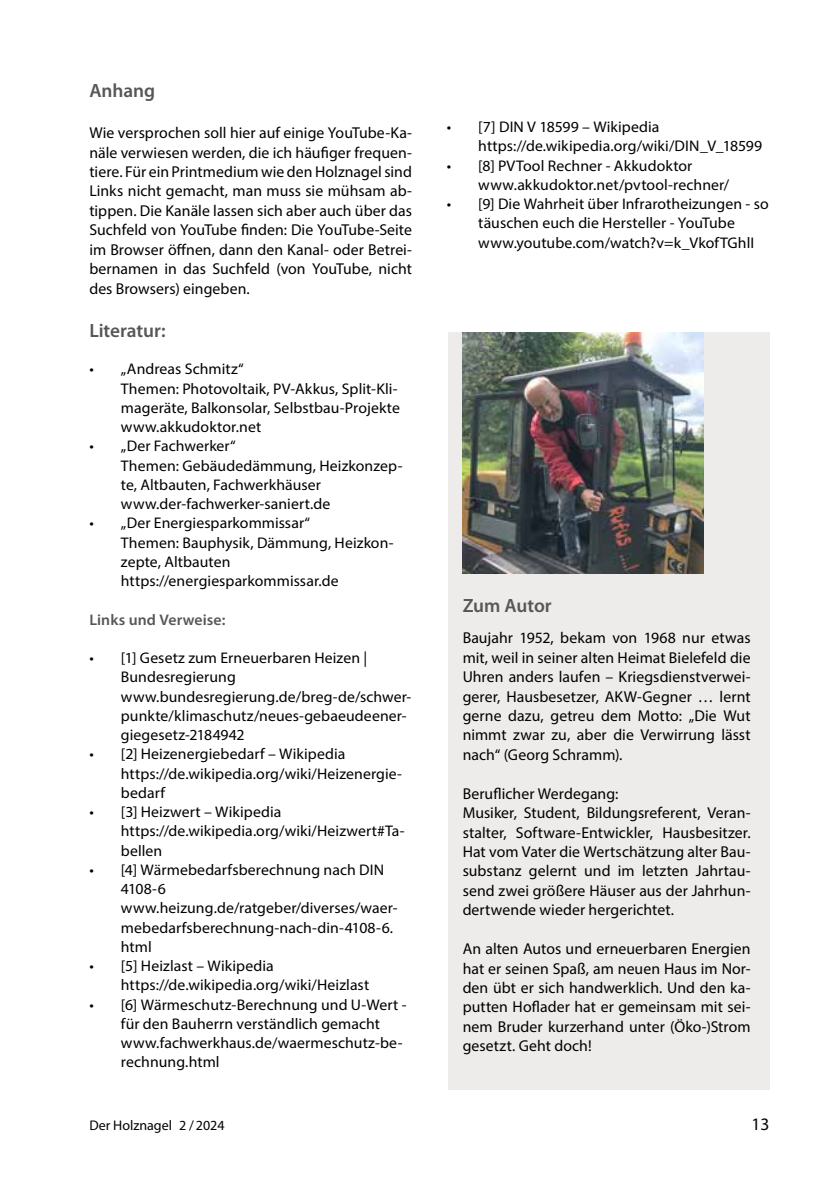
<style>
.page{position:relative;width:834px;height:1181px;background:#fff}
.page>*{position:absolute;margin:0;border:0;box-sizing:border-box;transform-origin:0 0}
.t1{font:600 19.25px "Myriad Pro";letter-spacing:-.005em;color:#575756}
.t2{font:17.5px "Myriad Pro";color:#000}
.t3{font:15.75px/19.4px "Myriad Pro";letter-spacing:.005em;color:#000;text-align:justify}
.t4{font:15.4px/19.2px "Myriad Pro";letter-spacing:.005em;color:#000}
.t5{font:600 15.4px "Myriad Pro";letter-spacing:.005em;color:#575756}
.t6{font:14px "Myriad Pro";color:#000}
</style>
<div class="page">
<div style="left:447px;top:332px;width:322px;height:758px;background:#edeceb"></div>
<img style="left:462px;top:332px;width:241px;height:242px">
<p class="t1" style="left:89px;top:78px;width:67px">Anhang</p>
<p class="t3" style="left:89px;top:123px;width:324px">Wie versprochen soll hier auf einige YouTube-Ka&shy;näle verwiesen werden, die ich häufiger frequen&shy;tiere. Für ein Printmedium wie den Holznagel sind Links nicht gemacht, man muss sie mühsam ab&shy;tippen. Die Kanäle lassen sich aber auch über das Suchfeld von YouTube finden: Die YouTube-Seite im Browser öffnen, dann den Kanal- oder Betrei&shy;bernamen in das Suchfeld (von YouTube, nicht des Browsers) eingeben.</p>
<p class="t1" style="left:89px;top:319px;width:78px">Literatur:</p>
<p class="t4" style="left:121px;top:359px;width:280px;text-indent:-31px">• „Andreas Schmitz“<br>Themen: Photovoltaik, PV-Akkus, Split-Kli&shy;mageräte, Balkonsolar, Selbstbau-Projekte www.akkudoktor.net</p>
<p class="t4" style="left:121px;top:436px;width:283px;text-indent:-32px">• „Der Fachwerker“<br>Themen: Gebäudedämmung, Heizkonzep&shy;te, Altbauten, Fachwerkhäuser www.der-fachwerker-saniert.de</p>
<p class="t4" style="left:121px;top:513px;width:274px;text-indent:-32px">• „Der Energiesparkommissar“<br>Themen: Bauphysik, Dämmung, Heizkon&shy;zepte, Altbauten https://energiesparkommissar.de</p>
<p class="t5" style="left:89px;top:609px;width:138px">Links und Verweise:</p>
<p class="t4" style="left:121px;top:648px;width:292px;text-indent:-32px">• [1] Gesetz zum Erneuerbaren Heizen | Bundesregierung www.bundesregierung.de/breg-de/schwer&shy;punkte/klimaschutz/neues-gebaeudeener&shy;giegesetz-2184942</p>
<p class="t4" style="left:121px;top:744px;width:283px;text-indent:-32px">• [2] Heizenergiebedarf – Wikipedia https://de.wikipedia.org/wiki/Heizenergie&shy;bedarf</p>
<p class="t4" style="left:121px;top:802px;width:285px;text-indent:-32px">• [3] Heizwert – Wikipedia https://de.wikipedia.org/wiki/Heizwert#Ta&shy;bellen</p>
<p class="t4" style="left:121px;top:860px;width:278px;text-indent:-32px">• [4] Wärmebedarfsberechnung nach DIN<br>4108-6 www.heizung.de/ratgeber/diverses/waer&shy;mebedarfsberechnung-nach-din-4108-6. html</p>
<p class="t4" style="left:121px;top:956px;width:250px;text-indent:-32px">• [5] Heizlast – Wikipedia https://de.wikipedia.org/wiki/Heizlast</p>
<p class="t4" style="left:121px;top:994px;width:287px;text-indent:-32px">• [6] Wärmeschutz-Berechnung und U-Wert - für den Bauherrn verständlich gemacht www.fachwerkhaus.de/waermeschutz-be&shy;rechnung.html</p>
<p class="t4" style="left:478px;top:117px;width:285px;text-indent:-32px">• [7] DIN V 18599 – Wikipedia https://de.wikipedia.org/wiki/DIN_V_18599</p>
<p class="t4" style="left:478px;top:156px;width:252px;text-indent:-32px">• [8] PVTool Rechner - Akkudoktor www.akkudoktor.net/pvtool-rechner/</p>
<p class="t4" style="left:478px;top:194px;width:292px;text-indent:-32px">• [9] Die Wahrheit über Infrarotheizungen - so täuschen euch die Hersteller - YouTube www.youtube.com/watch?v=k_VkofTGhlI</p>
<p class="t1" style="left:462px;top:593px;width:90px">Zum Autor</p>
<p class="t3" style="left:462px;top:628px;width:289px">Baujahr 1952, bekam von 1968 nur etwas mit, weil in seiner alten Heimat Bielefeld die Uhren anders laufen – Kriegsdienstverwei&shy;gerer, Hausbesetzer, AKW-Gegner … lernt gerne dazu, getreu dem Motto: „Die Wut nimmt zwar zu, aber die Verwirrung lässt nach“ (Georg Schramm).</p>
<p class="t3" style="left:462px;top:783px;width:289px;text-align:left">Beruflicher Werdegang:<br>Musiker, Student, Bildungsreferent, Veran&shy;stalter, Software-Entwickler, Hausbesitzer.<br>Hat vom Vater die Wertschätzung alter Bau&shy;substanz gelernt und im letzten Jahrtau&shy;send zwei größere Häuser aus der Jahrhun&shy;dertwende wieder hergerichtet.</p>
<p class="t3" style="left:462px;top:939px;width:289px">An alten Autos und erneuerbaren Energien hat er seinen Spaß, am neuen Haus im Nor&shy;den übt er sich handwerklich. Und den ka&shy;putten Hoflader hat er gemeinsam mit sei&shy;nem Bruder kurzerhand unter (Öko-)Strom gesetzt. Geht doch!</p>
<p class="t6" style="left:89px;top:1116px;width:137px">Der Holznagel 2 /2024</p>
<p class="t2" style="left:751px;top:1113px;width:19px">13</p>
</div>
